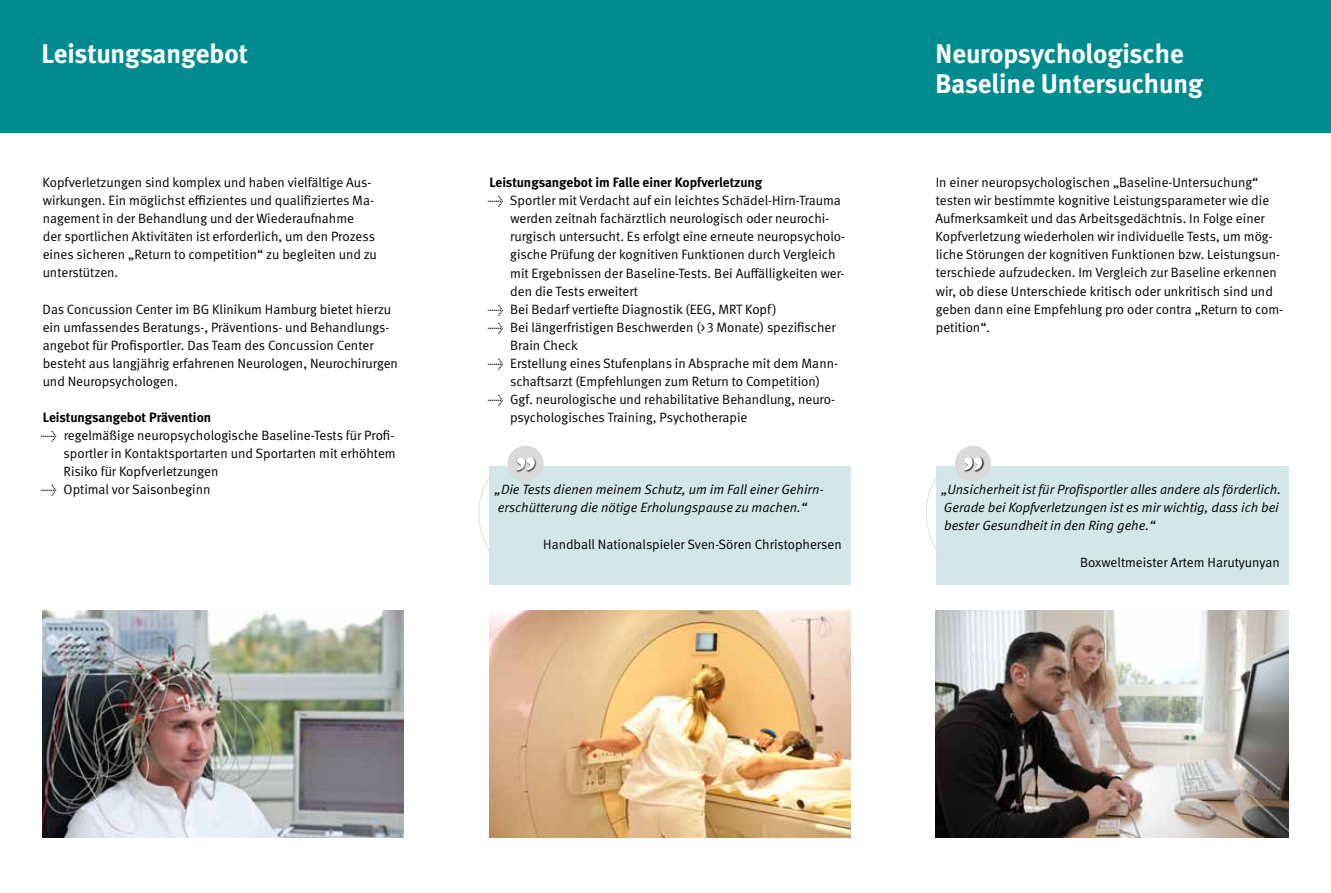
<style>
.page{position:relative;width:1331px;height:893px;background:#fff}
.page>*{position:absolute;margin:0;border:0;box-sizing:border-box;transform-origin:0 0}
.t1{font:700 27px/30px "DGUV Meta";color:#fff}
.t2{font:13.5px/18.1px "DGUV Meta";color:#000}
.t3{font:italic 13.5px/18.1px "DGUV Meta";color:#000}
.t4{font:700 13.5px "DGUV Meta";color:#000}
</style>
<div class="page">
<div style="left:0;top:0;width:1331px;height:132px;background:#008c8e"></div>
<img style="left:935px;top:610px;width:353px;height:228px">
<img style="left:43px;top:610px;width:361px;height:228px">
<div style="left:935px;top:467px;width:353px;height:118px;background:#d4e7e8"></div>
<div style="left:489px;top:467px;width:361px;height:118px;background:#d4e7e8"></div>
<img style="left:489px;top:610px;width:361px;height:228px">
<div style="left:955px;top:446px;width:36px;height:36px;background:#dadada;border-radius:50%"></div>
<img style="left:964px;top:458px;width:20px;height:14px">
<svg style="left:964px;top:457px;width:18px;height:13px"></svg>
<svg style="left:926px;top:467px;width:13px;height:98px"></svg>
<div style="left:507px;top:446px;width:37px;height:36px;background:#dadada;border-radius:50%"></div>
<img style="left:516px;top:459px;width:21px;height:13px">
<svg style="left:516px;top:457px;width:19px;height:13px"></svg>
<svg style="left:478px;top:477px;width:14px;height:78px"></svg>
<h1 class="t1" style="left:41px;top:39px;width:208px">Leistungsangebot</h1>
<h1 class="t1" style="left:935px;top:39px;width:269px">Neuropsychologische<br>Baseline Untersuchung</h1>
<p class="t2" style="left:43px;top:174px;width:336px">Kopfverletzungen sind komplex und haben vielfältige Aus&shy;wirkungen. Ein möglichst effizientes und qualifiziertes Ma&shy;nagement in der Behandlung und der Wiederaufnahme<br>der sportlichen Aktivitäten ist erforderlich, um den Prozess eines sicheren „Return to competition“ zu begleiten und zu unterstützen.</p>
<p class="t2" style="left:43px;top:300px;width:357px">Das Concussion Center im BG Klinikum Hamburg bietet hierzu ein umfassendes Beratungs-, Präventions- und Behandlungs&shy;angebot für Profisportler. Das Team des Concussion Center besteht aus langjährig erfahrenen Neurologen, Neurochirurgen und Neuropsychologen.</p>
<p class="t4" style="left:43px;top:409px;width:170px">Leistungsangebot Prävention</p>
<p class="t2" style="left:64px;top:427px;width:334px;text-indent:-22px">→ regelmäßige neuropsychologische Baseline-Tests für Profi&shy;sportler in Kontaktsportarten und Sportarten mit erhöhtem<br>Risiko für Kopfverletzungen</p>
<p class="t2" style="left:41px;top:481px;width:171px">→ Optimal vor Saisonbeginn</p>
<p class="t4" style="left:489px;top:174px;width:274px">Leistungsangebot im Falle einer Kopfverletzung</p>
<p class="t2" style="left:510px;top:192px;width:336px;text-indent:-22px">→ Sportler mit Verdacht auf ein leichtes Schädel-Hirn-Trauma werden zeitnah fachärztlich neurologisch oder neurochi&shy;rurgisch untersucht. Es erfolgt eine erneute neuropsycholo&shy;gische Prüfung der kognitiven Funktionen durch Vergleich mit Ergebnissen der Baseline-Tests. Bei Auffälligkeiten wer&shy;den die Tests erweitert</p>
<p class="t2" style="left:488px;top:300px;width:290px">→ Bei Bedarf vertiefte Diagnostik (EEG, MRT Kopf)</p>
<p class="t2" style="left:510px;top:318px;width:327px;text-indent:-22px">→ Bei längerfristigen Beschwerden (&gt;3 Monate) spezifischer<br>Brain Check</p>
<p class="t2" style="left:488px;top:354px;width:352px;text-align:center">→ Erstellung eines Stufenplans in Absprache mit dem Mann&shy;schaftsarzt (Empfehlungen zum Return to Competition)</p>
<p class="t2" style="left:510px;top:391px;width:326px;text-indent:-23px">→ Ggf. neurologische und rehabilitative Behandlung, neuro&shy;psychologisches Training, Psychotherapie</p>
<p class="t3" style="left:495px;top:481px;width:331px">„Die Tests dienen meinem Schutz, um im Fall einer Gehirn&shy;erschütterung die nötige Erholungspause zu machen.“</p>
<p class="t2" style="left:543px;top:535px;width:300px">Handball Nationalspieler Sven-Sören Christophersen</p>
<p class="t2" style="left:935px;top:174px;width:349px">In einer neuropsychologischen „Baseline-Untersuchung“ testen wir bestimmte kognitive Leistungsparameter wie die Aufmerksamkeit und das Arbeitsgedächtnis. In Folge einer Kopfverletzung wiederholen wir individuelle Tests, um mög&shy;liche Störungen der kognitiven Funktionen bzw. Leistungsun&shy;terschiede aufzudecken. Im Vergleich zur Baseline erkennen wir, ob diese Unterschiede kritisch oder unkritisch sind und geben dann eine Empfehlung pro oder contra „Return to com&shy;petition“.</p>
<p class="t3" style="left:941px;top:481px;width:341px">„Unsicherheit ist für Profisportler alles andere als förderlich.<br>Gerade bei Kopfverletzungen ist es mir wichtig, dass ich bei bester Gesundheit in den Ring gehe.“</p>
<p class="t2" style="left:1080px;top:553px;width:201px">Boxweltmeister Artem Harutyunyan</p>
</div>
